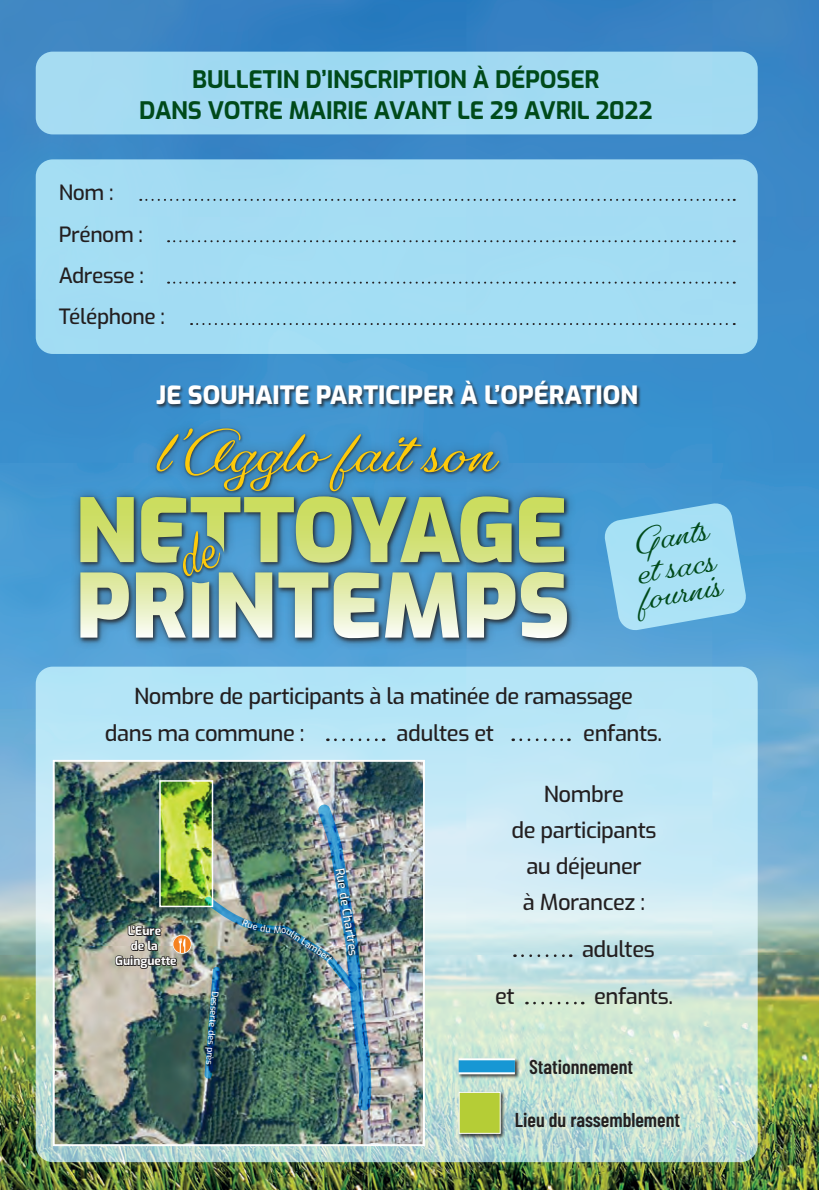
<style>
.page{position:relative;width:819px;height:1190px;background:#fff}
.page>*{position:absolute;margin:0;border:0;box-sizing:border-box;transform-origin:0 0}
.t1{font:700 56.6px "Gautreaux";color:#feca0a}
.t2{font:700 32px/31px "Gautreaux";color:#004a1a}
.t3{font:800 25px "Exo";color:#fff}
.t4{font:700 24px/31px "Exo";letter-spacing:-.01em;color:#004a1a;text-align:center}
.t5{font:500 22px/36px "Exo";letter-spacing:-.02em;color:#231f20;text-align:center}
.t6{font:500 21px "Exo";letter-spacing:-.02em;color:#231f20}
.t7{font:600 20px "Barlow Condensed";color:#231f20}
.t8{font:700 12px/15px "Exo";color:#fff;text-align:center}
.t9{font:500 12px "Exo";color:#fff}
.t10{font:500 9px "Exo";color:#fff}
</style>
<div class="page">
<img style="left:0;top:0;width:818px;height:1190px">
<div style="left:156px;top:380px;width:484px;height:29px;background:#231f20;opacity:.75"></div>
<div style="left:36px;top:52px;width:721px;height:82px;background:#a2dbf2;border-radius:17px"></div>
<svg style="left:603px;top:502px;width:143px;height:129px;background:#92d0ed"></svg>
<div style="left:70px;top:418px;width:509px;height:233px;background:#231f20;opacity:.5"></div>
<div style="left:155px;top:427px;width:347px;height:67px;background:#231f20;opacity:.8"></div>
<div style="left:78px;top:494px;width:494px;height:150px;background:#231f20;opacity:.8"></div>
<svg style="left:80px;top:496px;width:486px;height:142px;background:#99b99e"></svg>
<div style="left:181px;top:530px;width:42px;height:50px;background:#231f20;opacity:.8"></div>
<div style="left:36px;top:159px;width:721px;height:195px;background:#aae0f9;border-radius:17px"></div>
<svg style="left:36px;top:666px;width:721px;height:496px;background:#c2e5ea"></svg>
<svg style="left:140px;top:199px;width:594px;height:2px"></svg>
<svg style="left:168px;top:240px;width:566px;height:2px"></svg>
<svg style="left:168px;top:282px;width:566px;height:2px"></svg>
<svg style="left:191px;top:323px;width:543px;height:2px"></svg>
<svg style="left:520px;top:738px;width:49px;height:3px"></svg>
<svg style="left:335px;top:738px;width:49px;height:3px"></svg>
<svg style="left:522px;top:954px;width:49px;height:3px"></svg>
<svg style="left:534px;top:1001px;width:49px;height:3px"></svg>
<div style="left:458px;top:1091px;width:47px;height:47px;background:#231f20;opacity:.75"></div>
<div style="left:458px;top:1091px;width:42px;height:42px;background:#b5cd36;border:1px solid #fff"></div>
<img style="left:56px;top:763px;width:366px;height:380px">
<img style="left:202px;top:968px;width:2px;height:109px">
<img style="left:161px;top:782px;width:50px;height:123px">
<div style="left:159px;top:780px;width:54px;height:127px;border:1px solid #fff"></div>
<img style="left:114px;top:924px;width:77px;height:46px">
<div style="left:53px;top:760px;width:372px;height:386px;border:2px solid #fff"></div>
<div style="left:458px;top:1057px;width:61px;height:21px;background:#231f20;opacity:.75"></div>
<div style="left:458px;top:1058px;width:56px;height:16px;background:linear-gradient(to right,#b5ddf1,#b5ddf1)"></div>
<div style="left:458px;top:1060px;width:56px;height:12px;background:#1797d4"></div>
<svg style="left:172px;top:531px;width:52px;height:46px;background:#52869a"></svg>
<img style="left:204px;top:804px;width:167px;height:306px">
<p class="t4" style="left:139px;top:62px;width:514px">BULLETIN D’INSCRIPTION À DÉPOSER<br>DANS VOTRE MAIRIE AVANT LE 29 AVRIL 2022</p>
<p class="t6" style="left:59px;top:177px;width:56px">Nom :</p>
<p class="t6" style="left:59px;top:218px;width:86px">Prénom :</p>
<p class="t6" style="left:59px;top:260px;width:87px">Adresse :</p>
<p class="t6" style="left:59px;top:301px;width:108px">Téléphone :</p>
<p class="t3" style="left:156px;top:376px;width:483px">JE SOUHAITE PARTICIPER À L’OPÉRATION</p>
<p class="t1" style="left:153px;top:418px;width:341px">l’Agglo fait son</p>
<p class="t2" style="left:627px;top:527px;width:80px;rotate:-10deg">Gants et sacs</p>
<p class="t2" style="left:634px;top:583px;width:85px;rotate:-10deg">fournis</p>
<p class="t5" style="left:134px;top:676px;width:500px">Nombre de participants à la matinée de ramassage</p>
<p class="t5" style="left:105px;top:714px;width:201px">dans ma commune :</p>
<p class="t5" style="left:396px;top:714px;width:99px">adultes et</p>
<p class="t5" style="left:583px;top:714px;width:80px">enfants.</p>
<p class="t8" style="left:115px;top:922px;width:63px">L’Eure<br>de la<br>Guinguette</p>
<p class="t10" style="left:222px;top:991px;width:76px;rotate:95deg">Desserte des près</p>
<p class="t9" style="left:349px;top:867px;width:72px;rotate:81deg">Rue de Chart</p>
<p class="t10" style="left:273px;top:922px;width:14px">Mo</p>
<p class="t10" style="left:291px;top:925px;width:51px;rotate:33deg">ulin Lamber</p>
<p class="t5" style="left:511px;top:774px;width:147px">Nombre<br>de participants au déjeuner<br>à Morancez :</p>
<p class="t5" style="left:581px;top:929px;width:74px">adultes</p>
<p class="t5" style="left:495px;top:977px;width:21px">et</p>
<p class="t5" style="left:593px;top:977px;width:80px">enfants.</p>
<p class="t7" style="left:529px;top:1054px;width:106px">Stationnement</p>
<p class="t7" style="left:514px;top:1107px;width:167px">Lieu du rassemblement</p>
</div>
